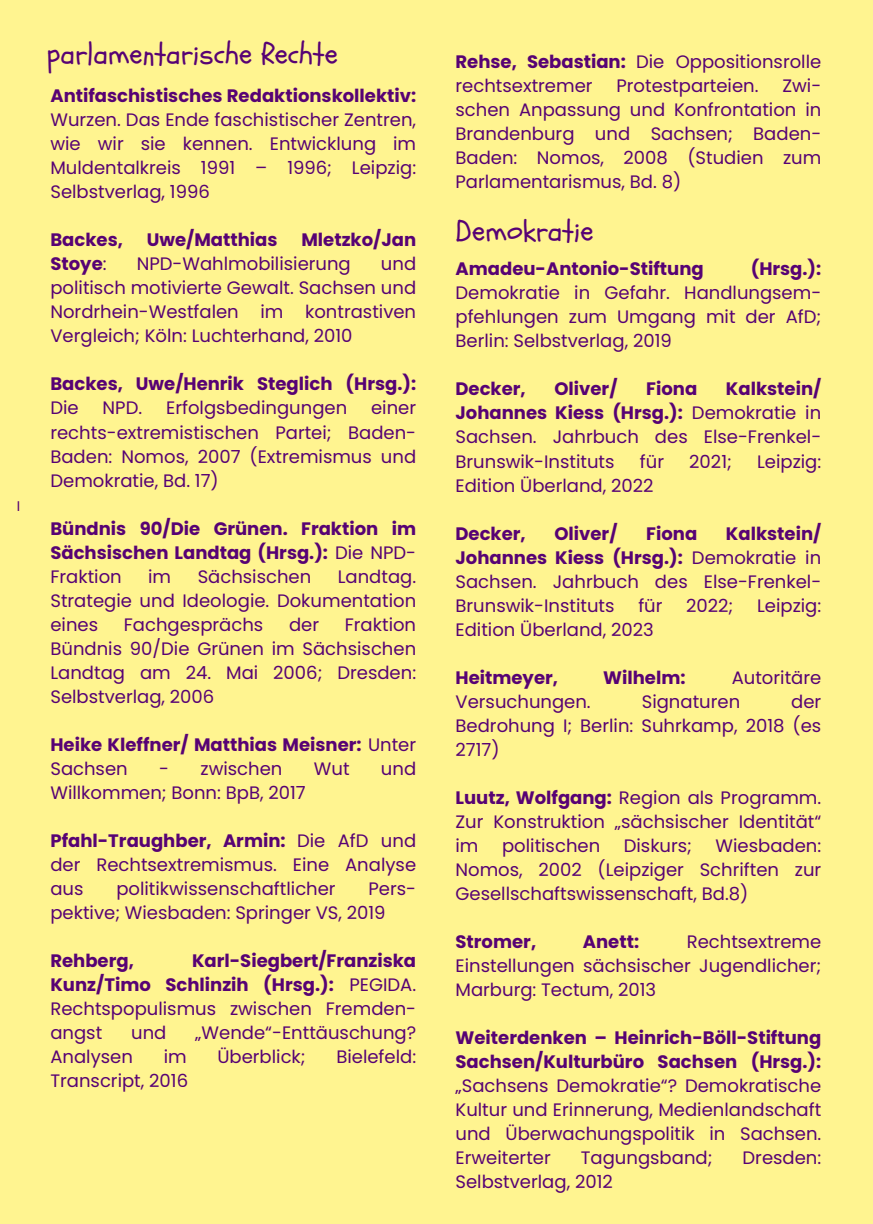
<style>
.page{position:relative;width:873px;height:1224px;background:#fff490}
.page>*{position:absolute;margin:0;border:0;box-sizing:border-box;transform-origin:0 0}
.t1{font:29.8px "Schoolbell";color:#570274}
.t2{font:18px/24px "Poppins";color:#570274;text-align:justify}
.t3{font:700 18px/24px "Poppins";color:#570274}
.t4{font:14px "Poppins";color:#570274}
.s1{font-weight:700}
.s2{font-weight:400}
</style>
<div class="page">
<p class="t4" style="left:17px;top:496px;width:5px">I</p>
<p class="t1" style="left:47px;top:34px;width:293px">parlamentarische Rechte</p>
<p class="t2" style="left:50px;top:84px;width:367px"><span class="s1">Antifaschistisches Redaktionskollektiv:<br></span>Wurzen. Das Ende faschistischer Zentren, wie wir sie kennen. Entwicklung im Muldentalkreis 1991 – 1996; Leipzig:<br>Selbstverlag, 1996</p>
<p class="t3" style="left:50px;top:228px;width:74px">Backes,</p>
<p class="t3" style="left:147px;top:228px;width:132px">Uwe/Matthias</p>
<p class="t3" style="left:301px;top:228px;width:116px">Mletzko/Jan</p>
<p class="t3" style="left:50px;top:252px;width:58px">Stoye<span class="s2">:</span></p>
<p class="t2" style="left:137px;top:252px;width:216px">NPD-Wahlmobilisierung</p>
<p class="t2" style="left:50px;top:252px;width:367px;text-indent:331px">und politisch motivierte Gewalt. Sachsen und Nordrhein-Westfalen im kontrastiven Vergleich; Köln: Luchterhand, 2010</p>
<p class="t3" style="left:50px;top:372px;width:367px">Backes, Uwe/Henrik Steglich (Hrsg.):<br><span class="s2">Die</span></p>
<p class="t2" style="left:103px;top:396px;width:41px">NPD.</p>
<p class="t2" style="left:166px;top:396px;width:183px">Erfolgsbedingungen</p>
<p class="t2" style="left:50px;top:396px;width:367px;text-indent:321px">einer rechts-extremistischen Partei; Baden-Baden: Nomos, 2007 (Extremismus und Demokratie, Bd. 17)</p>
<p class="t3" style="left:50px;top:516px;width:367px;text-align:justify">Bündnis 90/Die Grünen. Fraktion im Sächsischen Landtag (Hrsg.): <span class="s2">Die NPD-Fraktion</span></p>
<p class="t2" style="left:148px;top:564px;width:24px">im</p>
<p class="t2" style="left:198px;top:564px;width:115px">Sächsischen</p>
<p class="t2" style="left:50px;top:564px;width:367px;text-indent:287px">Landtag.<br>Strategie und Ideologie. Dokumentation eines</p>
<p class="t2" style="left:50px;top:612px;width:367px;text-indent:294px">Fraktion Bündnis 90/Die Grünen im Sächsischen Landtag am 24. Mai 2006; Dresden:<br>Selbstverlag, 2006</p>
<p class="t3" style="left:50px;top:733px;width:367px">Heike Kleffner/ Matthias Meisner: <span class="s2">Unter<br>Sachsen</span></p>
<p class="t2" style="left:124px;top:612px;width:141px">Fachgesprächs</p>
<p class="t2" style="left:289px;top:612px;width:32px">der</p>
<p class="t2" style="left:159px;top:757px;width:125px">- zwischen</p>
<p class="t2" style="left:314px;top:757px;width:37px">Wut</p>
<p class="t2" style="left:381px;top:757px;width:37px">und</p>
<p class="t2" style="left:50px;top:781px;width:257px">Willkommen; Bonn: BpB, 2017</p>
<p class="t2" style="left:50px;top:829px;width:367px"><span class="s1">Pfahl-Traughber, Armin:</span> Die AfD und der Rechtsextremismus. Eine Analyse aus</p>
<p class="t2" style="left:116px;top:877px;width:221px">politikwissenschaftlicher</p>
<p class="t2" style="left:50px;top:877px;width:367px;text-indent:318px">Pers&shy;pektive; Wiesbaden: Springer VS, 2019</p>
<p class="t3" style="left:50px;top:949px;width:85px">Rehberg,</p>
<p class="t3" style="left:50px;top:949px;width:367px;text-align:justify;text-indent:142px">Karl-Siegbert/Franziska Kunz/Timo Schlinzih (Hrsg.): <span class="s2">PEGIDA.<br>Rechtspopulismus zwischen Fremden&shy;angst</span></p>
<p class="t2" style="left:131px;top:1021px;width:37px">und</p>
<p class="t2" style="left:195px;top:1021px;width:222px">„Wende“-Enttäuschung?</p>
<p class="t2" style="left:50px;top:1045px;width:84px">Analysen</p>
<p class="t2" style="left:164px;top:1045px;width:24px">im</p>
<p class="t2" style="left:217px;top:1045px;width:90px">Überblick;</p>
<p class="t2" style="left:336px;top:1045px;width:81px">Bielefeld:</p>
<p class="t2" style="left:50px;top:1069px;width:139px">Transcript, 2016</p>
<p class="t2" style="left:456px;top:49px;width:367px"><span class="s1">Rehse, Sebastian:</span> Die Oppositionsrolle rechtsextremer</p>
<p class="t2" style="left:456px;top:73px;width:367px;text-indent:327px">Zwi&shy;schen Anpassung und Konfrontation in Brandenburg und Sachsen; Baden-Baden: Nomos, 2008 (Studien zum Parlamentarismus, Bd. 8)</p>
<p class="t2" style="left:616px;top:73px;width:144px">Protestparteien.</p>
<p class="t1" style="left:456px;top:211px;width:140px">Demokratie</p>
<p class="t2" style="left:456px;top:257px;width:367px;text-indent:295px"><span class="s1">(Hrsg.):<br></span>Demokratie in Gefahr. Handlungsem&shy;pfehlungen zum Umgang mit der AfD; Berlin: Selbstverlag, 2019</p>
<p class="t3" style="left:456px;top:377px;width:72px">Decker,</p>
<p class="t3" style="left:554px;top:377px;width:65px">Oliver/</p>
<p class="t3" style="left:646px;top:377px;width:53px">Fiona</p>
<p class="t3" style="left:456px;top:257px;width:250px">Amadeu-Antonio-Stiftung</p>
<p class="t2" style="left:456px;top:377px;width:367px;text-indent:270px"><span class="s1">Kalkstein/ Johannes Kiess (Hrsg.):</span> Demokratie in Sachsen. Jahrbuch des Else-Frenkel-Brunswik-Instituts</p>
<p class="t2" style="left:640px;top:449px;width:26px">für</p>
<p class="t2" style="left:689px;top:449px;width:44px">2021;</p>
<p class="t2" style="left:757px;top:449px;width:66px">Leipzig:</p>
<p class="t2" style="left:456px;top:473px;width:200px">Edition Überland, 2022</p>
<p class="t3" style="left:456px;top:521px;width:72px">Decker,</p>
<p class="t3" style="left:554px;top:521px;width:65px">Oliver/</p>
<p class="t3" style="left:646px;top:521px;width:53px">Fiona</p>
<p class="t2" style="left:456px;top:521px;width:367px;text-indent:270px"><span class="s1">Kalkstein/ Johannes Kiess (Hrsg.):</span> Demokratie in Sachsen. Jahrbuch des Else-Frenkel-Brunswik-Instituts</p>
<p class="t2" style="left:638px;top:593px;width:26px">für</p>
<p class="t2" style="left:686px;top:593px;width:49px">2022;</p>
<p class="t2" style="left:757px;top:593px;width:66px">Leipzig:</p>
<p class="t2" style="left:456px;top:617px;width:200px">Edition Überland, 2023</p>
<p class="t3" style="left:456px;top:665px;width:104px">Heitmeyer,</p>
<p class="t3" style="left:603px;top:665px;width:84px">Wilhelm:</p>
<p class="t2" style="left:732px;top:665px;width:91px">Autoritäre</p>
<p class="t2" style="left:456px;top:689px;width:137px">Versuchungen.</p>
<p class="t2" style="left:642px;top:689px;width:100px">Signaturen</p>
<p class="t2" style="left:456px;top:689px;width:367px;text-indent:336px">der Bedrohung I; Berlin: Suhrkamp, 2018 (es 2717)</p>
<p class="t2" style="left:456px;top:786px;width:367px"><span class="s1">Luutz, Wolfgang:</span> Region als Programm.<br>Zur Konstruktion „sächsischer Identität“ im</p>
<p class="t2" style="left:456px;top:834px;width:367px;text-indent:260px">Wiesbaden:<br>Nomos, 2002 (Leipziger Schriften zur Gesellschaftswissenschaft, Bd.8)</p>
<p class="t3" style="left:456px;top:930px;width:82px">Stromer,</p>
<p class="t3" style="left:583px;top:930px;width:58px">Anett:</p>
<p class="t2" style="left:502px;top:834px;width:100px">politischen</p>
<p class="t2" style="left:624px;top:834px;width:70px">Diskurs;</p>
<p class="t2" style="left:456px;top:930px;width:367px;text-indent:231px">Rechtsextreme Einstellungen sächsischer Jugendlicher; Marburg: Tectum, 2013</p>
<p class="t2" style="left:456px;top:1026px;width:367px"><span class="s1">Weiterdenken – Heinrich-Böll-Stiftung Sachsen/Kulturbüro Sachsen (Hrsg.): </span>„Sachsens Demokratie“? Demokratische Kultur und Erinnerung, Medienlandschaft und Überwachungspolitik in Sachsen.<br>Erweiterter</p>
<p class="t2" style="left:581px;top:1146px;width:133px">Tagungsband;</p>
<p class="t2" style="left:743px;top:1146px;width:80px">Dresden:</p>
<p class="t2" style="left:456px;top:1170px;width:159px">Selbstverlag, 2012</p>
</div>
